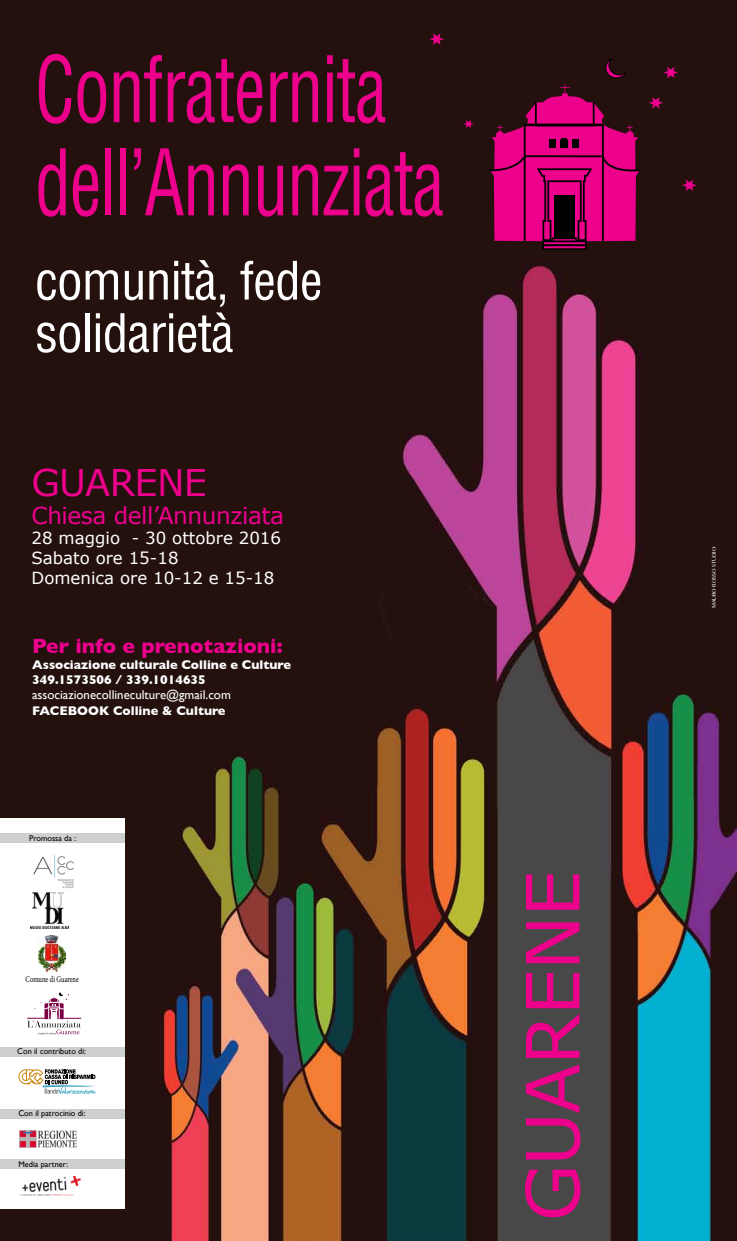
<style>
.page{position:relative;width:737px;height:1241px;background:#fff}
.page>*{position:absolute;margin:0;border:0;box-sizing:border-box;transform-origin:0 0}
.t1{font:condensed 89.25px/93.1px "Helvetica";letter-spacing:-.02em;color:#ec008c;scale:.81 1}
.t2{font:73.5px "Verdana";letter-spacing:-.02em;color:#ec008c}
.t3{font:condensed 51.62px/52.3px "Helvetica";letter-spacing:-.02em;color:#fff}
.t4{font:36.75px "Verdana";letter-spacing:-.02em;color:#ec008c}
.t5{font:23.28px "Verdana";letter-spacing:-.02em;color:#ec008c}
.t6{font:700 21px "Gill Sans";color:#ec008c}
.t7{font:16.62px/19.9px "Verdana";color:#fff}
.t8{font:700 12.78px/15.3px "Gill Sans";color:#fff}
.t9{font:12.78px "Gill Sans";color:#fff}
.t10{font:8.84px "Minion Pro";letter-spacing:-.005em;color:#000;scale:.74 1}
.t11{font:8.31px "Gill Sans";color:#000}
.t12{font:5.25px "Gurmukhi MN";color:#fff}
</style>
<div class="page">
<img style="left:0;top:0;width:737px;height:1240px">
<svg style="left:487px;top:84px;width:155px;height:158px;background:#9c045a"></svg>
<div style="left:535px;top:101px;width:59px;height:25px;border:2px solid #000"></div>
<hr style="left:525px;top:123px;width:78px;height:3px;background:#000">
<div style="left:551px;top:237px;width:26px;height:6px;border:2px solid #000"></div>
<div style="left:542px;top:240px;width:45px;height:6px;border:2px solid #000"></div>
<div style="left:542px;top:244px;width:44px;height:6px;border:2px solid #000"></div>
<svg style="left:605px;top:59px;width:21px;height:19px"></svg>
<svg style="left:663px;top:67px;width:15px;height:11px"></svg>
<svg style="left:463px;top:120px;width:10px;height:8px"></svg>
<svg style="left:648px;top:97px;width:15px;height:12px"></svg>
<div style="left:0;top:818px;width:125px;height:391px;background:#fff"></div>
<svg style="left:18px;top:1069px;width:78px;height:24px"></svg>
<div style="left:0;top:833px;width:125px;height:10px;background:#cdcfd0"></div>
<div style="left:0;top:1046px;width:125px;height:10px;background:#cdcfd0"></div>
<div style="left:0;top:1108px;width:125px;height:10px;background:#cdcfd0"></div>
<div style="left:0;top:1159px;width:125px;height:10px;background:#cdcfd0"></div>
<img style="left:33px;top:855px;width:41px;height:33px">
<svg style="left:27px;top:992px;width:54px;height:42px"></svg>
<img style="left:38px;top:935px;width:28px;height:36px">
<svg style="left:429px;top:33px;width:15px;height:12px"></svg>
<svg style="left:682px;top:179px;width:15px;height:12px"></svg>
<img style="left:30px;top:892px;width:39px;height:36px">
<img style="left:20px;top:1176px;width:60px;height:19px">
<img style="left:19px;top:1130px;width:58px;height:17px">
<h1 class="t1" style="left:35px;top:43px;width:507px">Confraternita dell’Annunziata</h1>
<h3 class="t3" style="left:35px;top:254px;width:289px">comunità, fede solidarietà</h3>
<h3 class="t4" style="left:32px;top:459px;width:177px">GUARENE</h3>
<h3 class="t5" style="left:32px;top:500px;width:254px">Chiesa dell’Annunziata</h3>
<h3 class="t7" style="left:32px;top:528px;width:251px">28 maggio - 30 ottobre 2016<br>Sabato ore 15-18<br>Domenica ore 10-12 e 15-18</h3>
<h3 class="t6" style="left:32px;top:634px;width:252px">Per info e prenotazioni:</h3>
<p class="t8" style="left:32px;top:656px;width:260px">Associazione culturale Colline e Culture<br>349.1573506 / 339.1014635</p>
<p class="t9" style="left:32px;top:687px;width:200px">associazionecollineculture@gmail.com</p>
<p class="t8" style="left:32px;top:702px;width:195px">FACEBOOK Colline &amp; Culture</p>
<p class="t11" style="left:29px;top:832px;width:48px">Promossa da :</p>
<p class="t10" style="left:26px;top:973px;width:74px">Comune di Guarene</p>
<p class="t11" style="left:17px;top:1046px;width:70px">Con il contributo di:</p>
<p class="t11" style="left:18px;top:1108px;width:69px">Con il patrocinio di:</p>
<p class="t11" style="left:18px;top:1158px;width:51px">Media partner:</p>
<h2 class="t2" style="left:506px;top:1221px;width:352px;rotate:-90deg">GUARENE</h2>
<p class="t12" style="left:710px;top:608px;width:63px;rotate:-90deg">MAURO ROSSO STUDIO</p>
</div>
